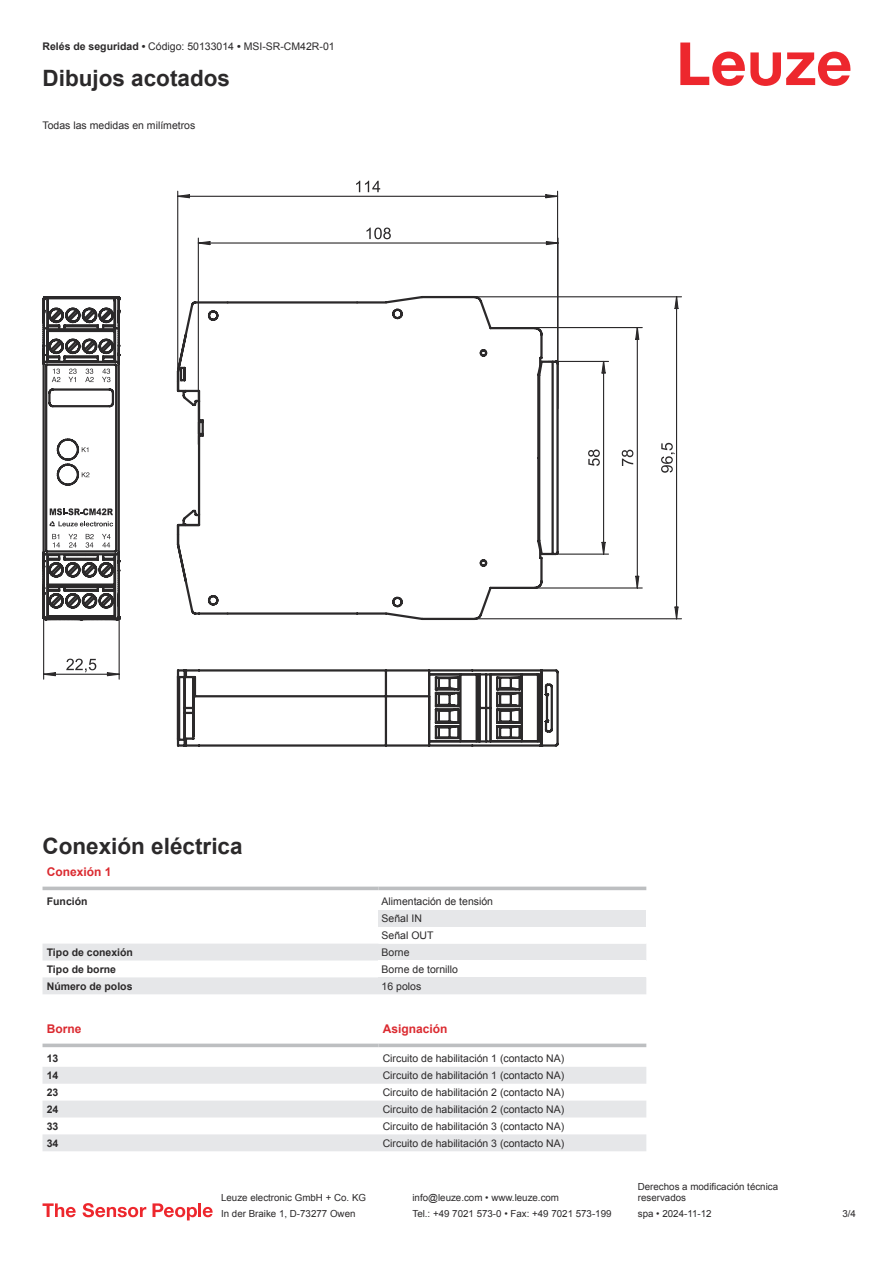
<style>
.page{position:relative;width:893px;height:1263px;background:#fff}
.page>*{position:absolute;margin:0;border:0;box-sizing:border-box;transform-origin:0 0}
.t1{font:700 22.5px "Arial";color:#2b292a}
.t2{font:700 12px "Arial";color:#db2a30}
.t3{font:10.5px/17px "Arial";color:#2b292a}
.t4{font:700 10.5px "Arial";color:#2b292a}
.t5{font:9.75px/11.7px "Arial";color:#2b292a}
.s1{font-weight:700}
</style>
<div class="page">
<svg style="left:680px;top:43px;width:170px;height:43px"></svg>
<svg style="left:43px;top:886px;width:603px;height:5px"></svg>
<hr style="left:43px;top:887px;width:335px;height:3px;background:#bdbfc1">
<hr style="left:378px;top:887px;width:268px;height:3px;background:#bdbfc1">
<svg style="left:43px;top:944px;width:335px;height:50px"></svg>
<div style="left:378px;top:910px;width:268px;height:17px;background:#e6e7e9"></div>
<div style="left:378px;top:944px;width:268px;height:16px;background:#e6e7e9"></div>
<div style="left:378px;top:977px;width:268px;height:17px;background:#e6e7e9"></div>
<svg style="left:43px;top:1047px;width:603px;height:1px"></svg>
<svg style="left:43px;top:1067px;width:603px;height:84px;fill:#e6e7e9"></svg>
<svg style="left:43px;top:1043px;width:335px;height:4px"></svg>
<svg style="left:378px;top:1043px;width:268px;height:4px"></svg>
<svg style="left:43px;top:1203px;width:33px;height:14px"></svg>
<svg style="left:83px;top:1203px;width:63px;height:14px"></svg>
<svg style="left:153px;top:1203px;width:44px;height:17px"></svg>
<hr style="left:198px;top:1203px;width:3px;height:14px;background:#ed272d">
<svg style="left:203px;top:1207px;width:10px;height:10px"></svg>
<svg style="left:176px;top:669px;width:383px;height:78px"></svg>
<svg style="left:556px;top:669px;width:3px;height:4px"></svg>
<svg style="left:556px;top:743px;width:3px;height:4px"></svg>
<hr style="left:551px;top:687px;width:2px;height:42px;background:#2b292a">
<hr style="left:546px;top:695px;width:2px;height:26px;background:#2b292a">
<svg style="left:545px;top:720px;width:8px;height:12px"></svg>
<svg style="left:545px;top:683px;width:8px;height:13px"></svg>
<svg style="left:225px;top:669px;width:317px;height:74px"></svg>
<svg style="left:190px;top:609px;width:255px;height:11px"></svg>
<svg style="left:176px;top:371px;width:227px;height:238px"></svg>
<svg style="left:197px;top:385px;width:206px;height:61px"></svg>
<svg style="left:177px;top:190px;width:382px;height:195px"></svg>
<svg style="left:177px;top:193px;width:14px;height:6px"></svg>
<svg style="left:356px;top:181px;width:24px;height:11px"></svg>
<svg style="left:445px;top:296px;width:237px;height:324px"></svg>
<svg style="left:674px;top:606px;width:5px;height:14px"></svg>
<svg style="left:661px;top:443px;width:14px;height:30px"></svg>
<svg style="left:43px;top:296px;width:78px;height:384px"></svg>
<p class="t3" style="left:43px;top:39px;width:294px"><span class="s1">Relés de seguridad •</span> Código: 50133014 <span class="s1">•</span> MSI-SR-CM42R-01</p>
<h1 class="t1" style="left:43px;top:70px;width:189px">Dibujos acotados</h1>
<p class="t3" style="left:43px;top:117px;width:154px">Todas las medidas en milímetros</p>
<h1 class="t1" style="left:43px;top:837px;width:202px">Conexión eléctrica</h1>
<p class="t2" style="left:47px;top:867px;width:66px">Conexión 1</p>
<p class="t4" style="left:47px;top:897px;width:42px">Función</p>
<p class="t3" style="left:382px;top:894px;width:113px">Alimentación de tensión<br>Señal IN<br>Señal OUT</p>
<p class="t4" style="left:47px;top:948px;width:88px">Tipo de conexión</p>
<p class="t3" style="left:382px;top:944px;width:30px">Borne</p>
<p class="t4" style="left:47px;top:965px;width:71px">Tipo de borne</p>
<p class="t3" style="left:382px;top:961px;width:78px">Borne de tornillo</p>
<p class="t4" style="left:47px;top:982px;width:87px">Número de polos</p>
<p class="t3" style="left:382px;top:978px;width:41px">16 polos</p>
<p class="t2" style="left:47px;top:1024px;width:36px">Borne</p>
<p class="t2" style="left:383px;top:1024px;width:66px">Asignación</p>
<p class="t4" style="left:47px;top:1054px;width:13px">13</p>
<p class="t3" style="left:383px;top:1050px;width:183px">Circuito de habilitación 1 (contacto NA)</p>
<p class="t4" style="left:47px;top:1071px;width:13px">14</p>
<p class="t3" style="left:383px;top:1067px;width:183px">Circuito de habilitación 1 (contacto NA)</p>
<p class="t4" style="left:47px;top:1088px;width:13px">23</p>
<p class="t3" style="left:383px;top:1084px;width:183px">Circuito de habilitación 2 (contacto NA)</p>
<p class="t4" style="left:47px;top:1105px;width:13px">24</p>
<p class="t3" style="left:383px;top:1100px;width:183px">Circuito de habilitación 2 (contacto NA)</p>
<p class="t4" style="left:47px;top:1122px;width:13px">33</p>
<p class="t3" style="left:383px;top:1117px;width:183px">Circuito de habilitación 3 (contacto NA)</p>
<p class="t4" style="left:47px;top:1139px;width:13px">34</p>
<p class="t3" style="left:383px;top:1134px;width:183px">Circuito de habilitación 3 (contacto NA)</p>
<p class="t5" style="left:221px;top:1193px;width:146px">Leuze electronic GmbH + Co. KG</p>
<p class="t5" style="left:412px;top:1193px;width:148px">info@leuze.com • www.leuze.com</p>
<p class="t5" style="left:638px;top:1181px;width:142px">Derechos a modificación técnica reservados</p>
<p class="t5" style="left:221px;top:1209px;width:136px">In der Braike 1, D-73277 Owen</p>
<p class="t5" style="left:412px;top:1209px;width:201px">Tel.: +49 7021 573-0 • Fax: +49 7021 573-199</p>
<p class="t5" style="left:638px;top:1209px;width:75px">spa • 2024-11-12</p>
<p class="t5" style="left:842px;top:1209px;width:15px">3 /4</p>
</div>
